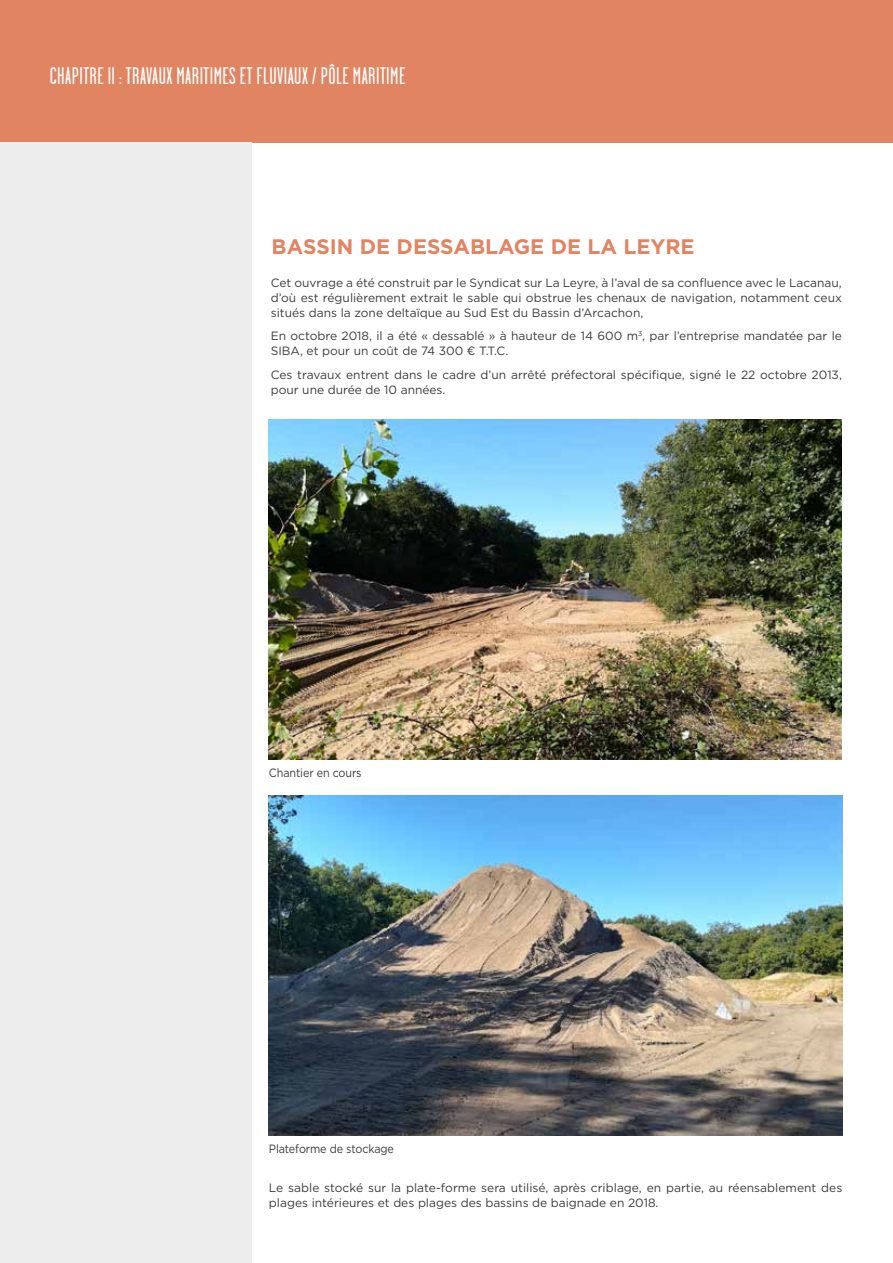
<style>
.page{position:relative;width:893px;height:1263px;background:#fff}
.page>*{position:absolute;margin:0;border:0;box-sizing:border-box;transform-origin:0 0}
.t1{font:24px "Garage Gothic";letter-spacing:.02em;color:#fff}
.t2{font:700 21px "Gotham";color:#e18461}
.t3{font:12px/15px "Gotham";color:#3c3c3b}
.t4{font:12px "Gotham";color:#3c3c3b;scale:.9 1}
</style>
<div class="page">
<div style="left:0;top:0;width:893px;height:143px;background:#e18461"></div>
<div style="left:0;top:142px;width:252px;height:1121px;background:#ededed"></div>
<img style="left:269px;top:419px;width:573px;height:340px">
<img style="left:269px;top:795px;width:573px;height:340px">
<h1 class="t1" style="left:50px;top:63px;width:357px">CHAPITRE II : TRAVAUX MARITIMES ET FLUVIAUX / PÔLE MARITIME</h1>
<h2 class="t2" style="left:272px;top:232px;width:425px">BASSIN DE DESSABLAGE DE LA LEYRE</h2>
<p class="t3" style="left:271px;top:275px;width:573px;text-align:justify">Cet ouvrage a été construit par le Syndicat sur La Leyre, à l’aval de sa confluence avec le Lacanau, d’où est régulièrement extrait le sable qui obstrue les chenaux de navigation, notamment ceux situés dans la zone deltaïque au Sud Est du Bassin d’Arcachon,</p>
<p class="t3" style="left:271px;top:328px;width:573px">En octobre 2018, il a été « dessablé » à hauteur de 14 600 m<sup>3</sup>, par l’entreprise mandatée par le<br>SIBA, et pour un coût de 74 300 € T.T.C.</p>
<p class="t3" style="left:271px;top:367px;width:573px">Ces travaux entrent dans le cadre d’un arrêté préfectoral spécifique, signé le 22 octobre 2013, pour une durée de 10 années.</p>
<p class="t4" style="left:269px;top:765px;width:104px">Chantier en cours</p>
<p class="t4" style="left:269px;top:1141px;width:140px">Plateforme de stockage</p>
<p class="t3" style="left:269px;top:1179px;width:575px">Le sable stocké sur la plate-forme sera utilisé, après criblage, en partie, au réensablement des plages intérieures et des plages des bassins de baignade en 2018.</p>
</div>
